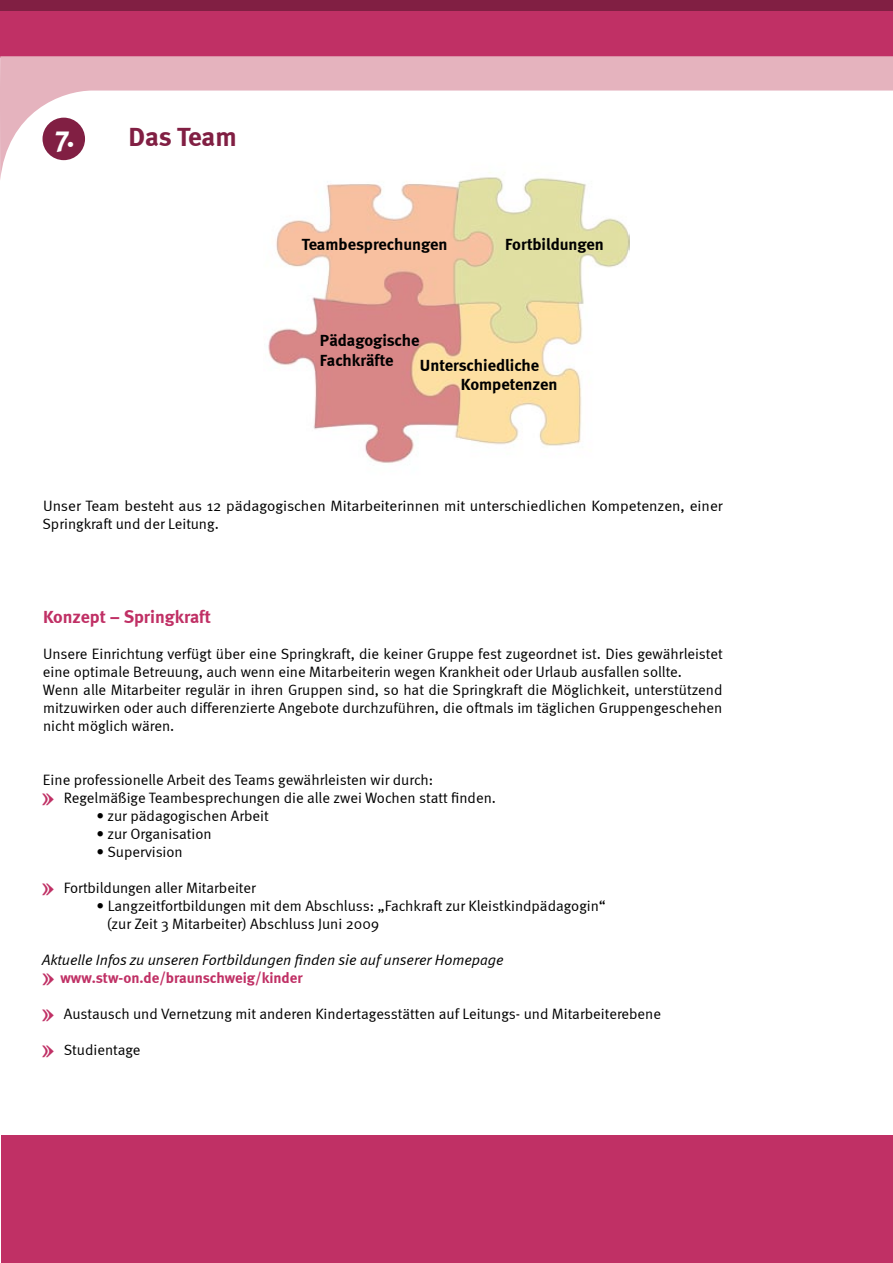
<style>
.page{position:relative;width:893px;height:1263px;background:#fff}
.page>*{position:absolute;margin:0;border:0;box-sizing:border-box;transform-origin:0 0}
.t1{font:700 27px "Meta";letter-spacing:-.01em;color:#811f43}
.t2{font:700 18px "Meta";color:#c03065}
.t3{font:700 16.5px/20px "Meta";color:#000}
.t4{font:15px/18px "Meta Normal";color:#000}
.t5{font:italic 15px "Meta Normal";color:#000}
.t6{font:700 15px "Meta";color:#c03065}
.s1{font-size:30px;color:#fff}
.s2{font-family:"SW Pfeil";color:#c03065}
.s3{font-family:"SW Pfeil";font-weight:400}
</style>
<div class="page">
<img style="left:268px;top:181px;width:361px;height:282px">
<div style="left:0;top:0;width:893px;height:58px;background:#c03065"></div>
<svg style="left:0;top:56px;width:893px;height:125px"></svg>
<div style="left:0;top:0;width:893px;height:11px;background:#811f43"></div>
<div style="left:1px;top:1135px;width:892px;height:128px;background:#c03065"></div>
<h1 class="t1" style="left:55px;top:121px;width:183px"><span class="s1">7.</span> Das Team</h1>
<p class="t3" style="left:302px;top:234px;width:147px">Teambesprechungen</p>
<p class="t3" style="left:505px;top:234px;width:100px">Fortbildungen</p>
<p class="t3" style="left:320px;top:330px;width:101px">Pädagogische<br>Fachkräfte</p>
<p class="t3" style="left:461px;top:355px;width:98px;text-indent:-41px">Unterschiedliche<br>Kompetenzen</p>
<p class="t4" style="left:43px;top:497px;width:682px">Unser Team besteht aus 12 pädagogischen Mitarbeiterinnen mit unterschiedlichen Kompetenzen, einer<br>Springkraft und der Leitung.</p>
<p class="t2" style="left:43px;top:606px;width:169px">Konzept – Springkraft</p>
<p class="t4" style="left:43px;top:644px;width:681px">Unsere Einrichtung verfügt über eine Springkraft, die keiner Gruppe fest zugeordnet ist. Dies gewährleistet eine optimale Betreuung, auch wenn eine Mitarbeiterin wegen Krankheit oder Urlaub ausfallen sollte.<br>Wenn alle Mitarbeiter regulär in ihren Gruppen sind, so hat die Springkraft die Möglichkeit, unterstützend mitzuwirken oder auch differenzierte Angebote durchzuführen, die oftmals im täglichen Gruppengeschehen nicht möglich wären.</p>
<p class="t4" style="left:42px;top:770px;width:455px">Eine professionelle Arbeit des Teams gewährleisten wir durch:<br><span class="s2">$</span> Regelmäßige Teambesprechungen die alle zwei Wochen statt finden.</p>
<p class="t4" style="left:97px;top:806px;width:174px">• zur pädagogischen Arbeit</p>
<p class="t4" style="left:97px;top:824px;width:117px">• zur Organisation</p>
<p class="t4" style="left:97px;top:842px;width:88px">• Supervision</p>
<p class="t4" style="left:42px;top:878px;width:215px"><span class="s2">$</span> Fortbildungen aller Mitarbeiter</p>
<p class="t4" style="left:107px;top:896px;width:500px;text-indent:-10px">• Langzeitfortbildungen mit dem Abschluss: „Fachkraft zur Kleistkindpädagogin“ (zur Zeit 3 Mitarbeiter) Abschluss Juni 2009</p>
<p class="t5" style="left:42px;top:951px;width:463px">Aktuelle Infos zu unseren Fortbildungen finden sie auf unserer Homepage</p>
<p class="t6" style="left:42px;top:968px;width:262px"><span class="s3">#</span> www.stw-on.de/braunschweig/kinder</p>
<p class="t4" style="left:42px;top:1004px;width:620px"><span class="s2">$</span> Austausch und Vernetzung mit anderen Kindertagesstätten auf Leitungs- und Mitarbeiterebene</p>
<p class="t4" style="left:42px;top:1040px;width:100px"><span class="s2">$</span> Studientage</p>
</div>
